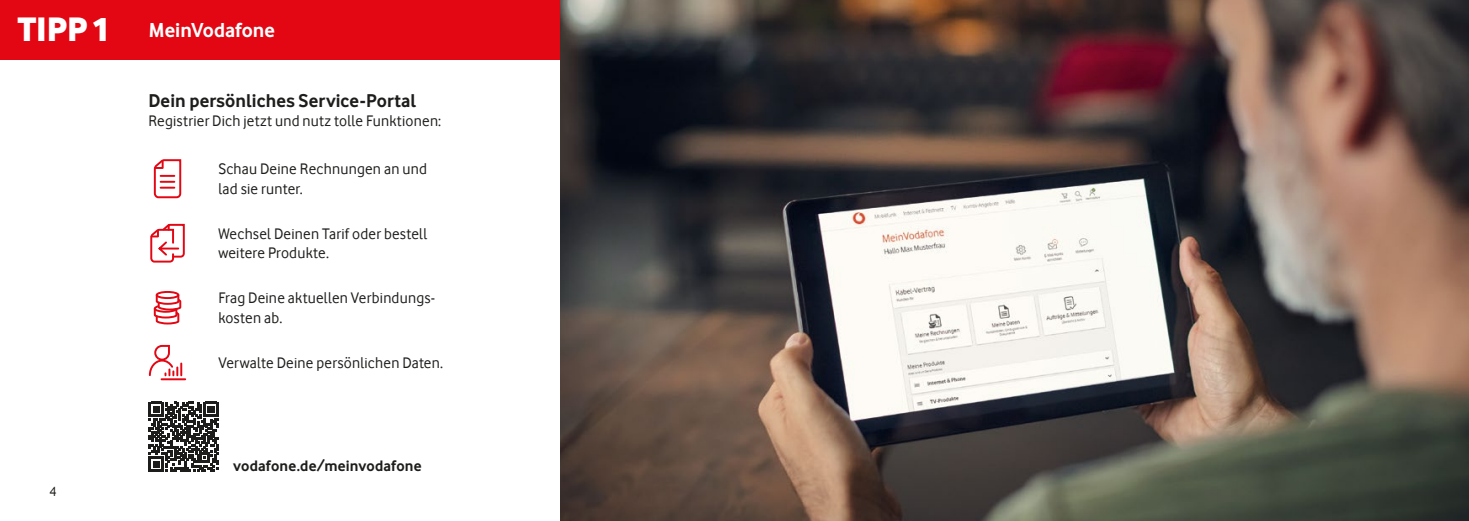
<style>
.page{position:relative;width:1469px;height:521px;background:#fff}
.page>*{position:absolute;margin:0;border:0;box-sizing:border-box;transform-origin:0 0}
.t1{font:700 21px "Vodafone Rg";color:#fff}
.t2{font:700 19.25px "Vodafone Rg";letter-spacing:.005em;color:#1d1d1b}
.t3{font:15.75px/19.2px "Vodafone Rg";letter-spacing:.015em;color:#1d1d1b}
.t4{font:700 15.75px "Vodafone Rg";letter-spacing:.01em;color:#1d1d1b}
.t5{font:14px "Vodafone Rg";color:#1d1d1b}
.s1{font-family:"Vodafone Ex B";font-weight:400;font-size:35px}
</style>
<div class="page">
<div style="left:0;top:0;width:734px;height:60px;background:#e30613"></div>
<img style="left:561px;top:0;width:907px;height:521px">
<svg style="left:149px;top:402px;width:69px;height:69px"></svg>
<svg style="left:154px;top:159px;width:27px;height:39px"></svg>
<div style="left:156px;top:291px;width:23px;height:8px;border:2px solid #e30613;border-radius:50%"></div>
<svg style="left:154px;top:293px;width:27px;height:31px"></svg>
<hr style="left:161px;top:378px;width:24px;height:2px;background:#e30613">
<svg style="left:148px;top:344px;width:34px;height:33px"></svg>
<svg style="left:150px;top:223px;width:35px;height:40px"></svg>
<h1 class="t1" style="left:17px;top:18px;width:259px"><span class="s1">TIPP 1</span> MeinVodafone</h1>
<p class="t2" style="left:148px;top:90px;width:270px">Dein persönliches Service-Portal</p>
<p class="t3" style="left:148px;top:111px;width:294px">Registrier Dich jetzt und nutz tolle Funktionen:</p>
<p class="t3" style="left:218px;top:159px;width:210px">Schau Deine Rechnungen an und lad sie runter.</p>
<p class="t3" style="left:218px;top:224px;width:210px">Wechsel Deinen Tarif oder bestell weitere Produkte.</p>
<p class="t3" style="left:218px;top:288px;width:218px">Frag Deine aktuellen Verbindungs&shy;kosten ab.</p>
<p class="t3" style="left:218px;top:353px;width:226px">Verwalte Deine persönlichen Daten.</p>
<p class="t5" style="left:50px;top:483px;width:9px">4</p>
<p class="t4" style="left:233px;top:457px;width:190px">vodafone.de/meinvodafone</p>
</div>
